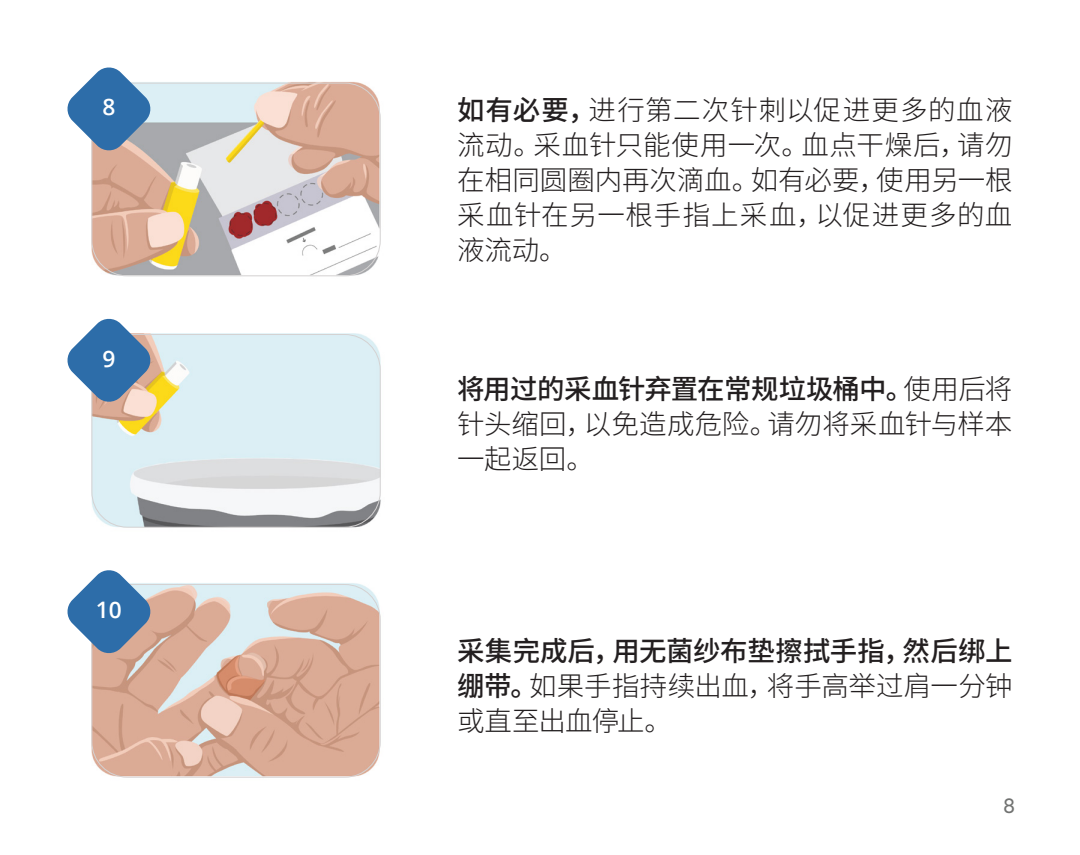
<style>
.page{position:relative;width:1080px;height:855px;background:#fff}
.page>*{position:absolute;margin:0;border:0;box-sizing:border-box;transform-origin:0 0}
.MDX_Paragraph_Style{font:300 27.5px/35px "Noto Sans CJ Ksc";color:#231f20;text-align:justify}
.MDX_Paragraph_Style-2{font:600 22.75px "Open Sans";color:#fff}
.t1{font:20px "Azo Sans";color:#717271}
.s1{font-weight:500}
</style>
<div class="page">
<img style="left:91px;top:82px;width:290px;height:695px">
<div style="left:92px;top:334px;width:289px;height:194px;border:1px solid #d4d2d2;border-radius:35px"></div>
<div style="left:92px;top:584px;width:289px;height:194px;border:1px solid #d4d2d2;border-radius:35px"></div>
<div style="left:92px;top:83px;width:289px;height:193px;border:1px solid #d4d2d2;border-radius:35px"></div>
<svg style="left:67px;top:67px;width:85px;height:85px"></svg>
<svg style="left:67px;top:317px;width:85px;height:86px"></svg>
<svg style="left:67px;top:569px;width:85px;height:86px"></svg>
<p class="MDX_Paragraph_Style-2" style="left:102px;top:92px;width:14px">8</p>
<p class="MDX_Paragraph_Style-2" style="left:102px;top:343px;width:14px">9</p>
<p class="MDX_Paragraph_Style-2" style="left:96px;top:594px;width:27px">10</p>
<p class="MDX_Paragraph_Style" style="left:457px;top:93px;width:557px"><span class="s1">如有必要，</span>进行第二次针刺以促进更多的血液流动。采血针只能使用一次。血点干燥后，请勿在相同圆圈内再次滴血。如有必要，使用另一根采血针在另一根手指上采血，以促进更多的血液流动。</p>
<p class="MDX_Paragraph_Style" style="left:457px;top:372px;width:557px"><span class="s1">将用过的采血针弃置在常规垃圾桶中。</span>使用后将针头缩回，以免造成危险。请勿将采血针与样本一起返回。</p>
<p class="MDX_Paragraph_Style" style="left:457px;top:634px;width:557px"><span class="s1">采集完成后，用无菌纱布垫擦拭手指，然后绑上绷带。</span>如果手指持续出血，将手高举过肩一分钟或直至出血停止。</p>
<p class="t1" style="left:1003px;top:793px;width:14px">8</p>
</div>
